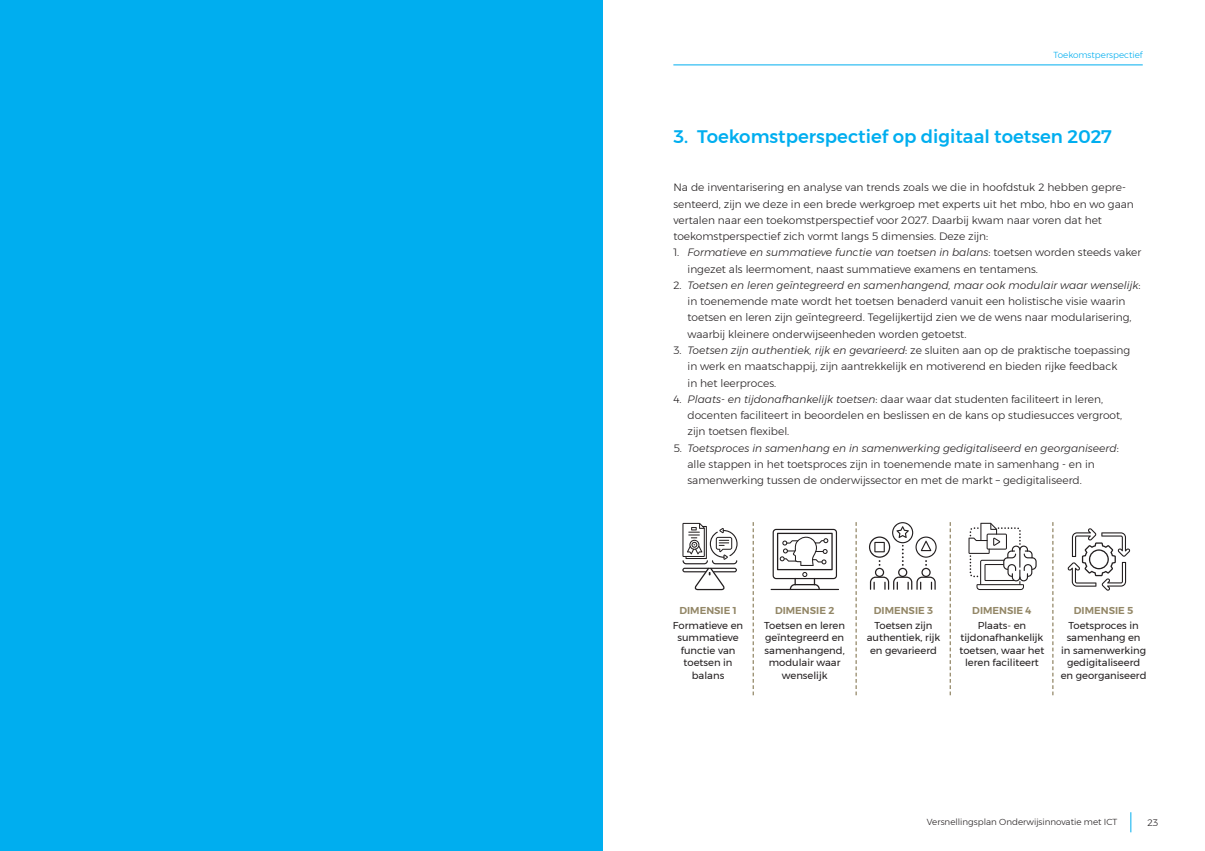
<style>
.page{position:relative;width:1205px;height:851px;background:#fff}
.page>*{position:absolute;margin:0;border:0;box-sizing:border-box;transform-origin:0 0}
.t1{font:500 18.12px "Montserrat";color:#00aeef}
.List_Paragraph{font:300 10.62px/16.2px "Montserrat";color:#231f20}
.Footnote_text{font:10px/12.5px "Montserrat";color:#231f20;text-align:center}
.Footnote_text-2{font:600 10px "Montserrat";color:#938767}
.t2{font:300 9.38px "Montserrat";color:#231f20}
.t3{font:300 8.75px "Montserrat";color:#231f20}
.t4{font:300 8.75px "Montserrat";color:#00aeef}
.s1{font-style:italic}
</style>
<div class="page">
<svg style="left:1130px;top:812px;width:1px;height:20px"></svg>
<hr style="left:673px;top:65px;width:469px;height:1px;background:#00aeef">
<div style="left:0;top:0;width:602px;height:850px;background:#00aeef"></div>
<hr style="left:770px;top:588px;width:69px;height:2px;background:#231f20">
<svg style="left:772px;top:528px;width:65px;height:61px"></svg>
<svg style="left:869px;top:522px;width:67px;height:67px"></svg>
<svg style="left:682px;top:523px;width:55px;height:67px"></svg>
<svg style="left:968px;top:522px;width:68px;height:68px"></svg>
<svg style="left:1067px;top:528px;width:63px;height:62px"></svg>
<svg style="left:752px;top:522px;width:2px;height:173px"></svg>
<svg style="left:855px;top:522px;width:2px;height:173px"></svg>
<svg style="left:949px;top:522px;width:2px;height:173px"></svg>
<svg style="left:1052px;top:522px;width:1px;height:173px"></svg>
<p class="t4" style="left:1053px;top:48px;width:91px">Toekomstperspectief</p>
<p class="t1" style="left:673px;top:122px;width:440px">3. Toekomstperspectief op digitaal toetsen 2027</p>
<p class="List_Paragraph" style="left:673px;top:179px;width:462px">Na de inventarisering en analyse van trends zoals we die in hoofdstuk 2 hebben gepre&shy;senteerd, zijn we deze in een brede werkgroep met experts uit het mbo, hbo en wo gaan vertalen naar een toekomstperspectief voor 2027. Daarbij kwam naar voren dat het toekomstperspectief zich vormt langs 5 dimensies. Deze zijn:</p>
<p class="List_Paragraph" style="left:687px;top:244px;width:455px;text-indent:-14px">1. <span class="s1">Formatieve en summatieve functie van toetsen in balans</span>: toetsen worden steeds vaker ingezet als leermoment, naast summatieve examens en tentamens.</p>
<p class="List_Paragraph" style="left:687px;top:277px;width:454px;text-indent:-14px">2. <span class="s1">Toetsen en leren geïntegreerd en samenhangend, maar ook modulair waar wenselijk</span>: in toenemende mate wordt het toetsen benaderd vanuit een holistische visie waarin toetsen en leren zijn geïntegreerd. Tegelijkertijd zien we de wens naar modularisering, waarbij kleinere onderwijseenheden worden getoetst.</p>
<p class="List_Paragraph" style="left:687px;top:342px;width:444px;text-indent:-14px">3. <span class="s1">Toetsen zijn authentiek, rijk en gevarieerd</span>: ze sluiten aan op de praktische toepassing in werk en maatschappij, zijn aantrekkelijk en motiverend en bieden rijke feedback<br>in het leerproces.</p>
<p class="List_Paragraph" style="left:687px;top:390px;width:436px;text-indent:-14px">4. <span class="s1">Plaats- en tijdonafhankelijk toetsen</span>: daar waar dat studenten faciliteert in leren, docenten faciliteert in beoordelen en beslissen en de kans op studiesucces vergroot, zijn toetsen flexibel.</p>
<p class="List_Paragraph" style="left:687px;top:439px;width:433px;text-indent:-14px">5. <span class="s1">Toetsproces in samenhang en in samenwerking gedigitaliseerd en georganiseerd</span>: alle stappen in het toetsproces zijn in toenemende mate in samenhang - en in samenwerking tussen de onderwijssector en met de markt – gedigitaliseerd.</p>
<p class="Footnote_text-2" style="left:679px;top:602px;width:59px">DIMENSIE 1</p>
<p class="Footnote_text" style="left:673px;top:618px;width:72px">Formatieve en summatieve functie van toetsen in balans</p>
<p class="Footnote_text-2" style="left:775px;top:602px;width:61px">DIMENSIE 2</p>
<p class="Footnote_text" style="left:764px;top:618px;width:82px">Toetsen en leren geïntegreerd en samenhangend, modulair waar wenselijk</p>
<p class="Footnote_text-2" style="left:874px;top:602px;width:61px">DIMENSIE 3</p>
<p class="Footnote_text" style="left:867px;top:618px;width:75px">Toetsen zijn authentiek, rijk en gevarieerd</p>
<p class="Footnote_text-2" style="left:972px;top:602px;width:61px">DIMENSIE 4</p>
<p class="Footnote_text" style="left:959px;top:618px;width:86px">Plaats- en tijdonafhankelijk toetsen, waar het leren faciliteert</p>
<p class="Footnote_text-2" style="left:1074px;top:602px;width:61px">DIMENSIE 5</p>
<p class="Footnote_text" style="left:1060px;top:618px;width:87px">Toetsproces in samenhang en<br>in samenwerking gedigitaliseerd en georganiseerd</p>
<p class="t3" style="left:927px;top:815px;width:192px">Versnellingsplan Onderwijsinnovatie met ICT</p>
<p class="t2" style="left:1147px;top:815px;width:12px">23</p>
</div>
